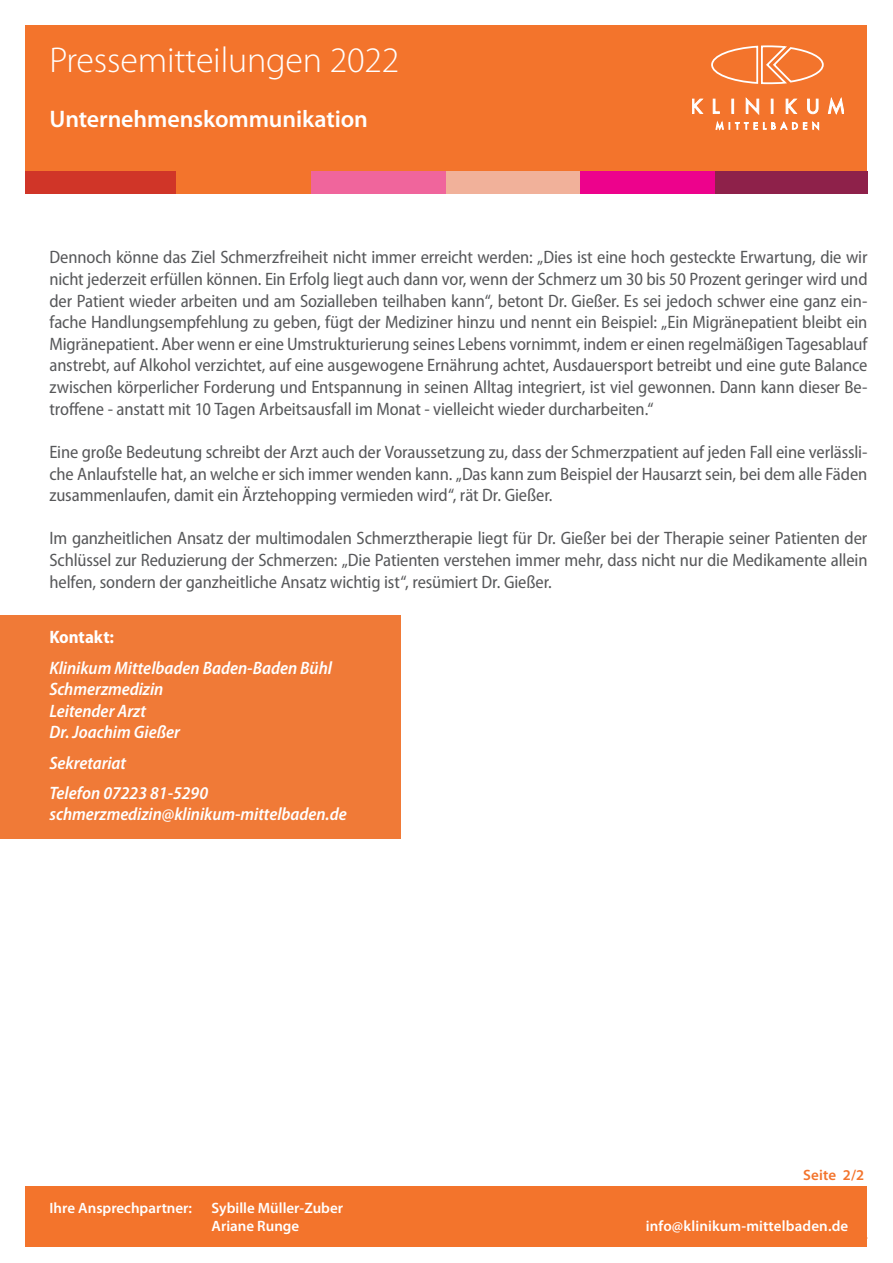
<style>
.page{position:relative;width:893px;height:1263px;background:#fff}
.page>*{position:absolute;margin:0;border:0;box-sizing:border-box;transform-origin:0 0}
.t1{font:300 36px "Myriad Pro";letter-spacing:-.005em;color:#fff}
.t2{font:600 24px "Myriad Pro";letter-spacing:-.005em;color:#fff}
.t3{font:semi-condensed 18px/21.6px "Myriad Pro";letter-spacing:-.01em;color:#57585a;text-align:justify}
.t4{font:italic 600 semi-condensed 18px/21.6px "Myriad Pro";letter-spacing:-.005em;color:#fff}
.t5{font:700 semi-condensed 18px "Myriad Pro";color:#fff}
.t6{font:600 15px/18px "Myriad Pro";color:#fff}
.t7{font:600 15px "Myriad Pro";letter-spacing:.01em;color:#f3742c}
</style>
<div class="page">
<div style="left:0;top:615px;width:400px;height:224px;background:#f07a37"></div>
<div style="left:26px;top:26px;width:841px;height:156px;background:#f3742c"></div>
<div style="left:26px;top:171px;width:150px;height:22px;background:#d03528"></div>
<div style="left:176px;top:171px;width:135px;height:22px;background:#f3742c"></div>
<div style="left:311px;top:171px;width:135px;height:22px;background:#f0659c"></div>
<div style="left:446px;top:171px;width:134px;height:22px;background:#f1b19a"></div>
<div style="left:580px;top:171px;width:135px;height:22px;background:#ed028c"></div>
<div style="left:715px;top:171px;width:152px;height:22px;background:#8e214a"></div>
<svg style="left:692px;top:99px;width:11px;height:15px"></svg>
<svg style="left:713px;top:97px;width:106px;height:33px"></svg>
<svg style="left:828px;top:97px;width:16px;height:17px"></svg>
<svg style="left:711px;top:45px;width:113px;height:40px"></svg>
<div style="left:26px;top:1186px;width:841px;height:60px;background:#f3742c"></div>
<h1 class="t1" style="left:49px;top:41px;width:351px">Pressemitteilungen 2022</h1>
<h2 class="t2" style="left:49px;top:105px;width:320px">Unternehmenskommunikation</h2>
<p class="t3" style="left:49px;top:247px;width:820px">Dennoch könne das Ziel Schmerzfreiheit nicht immer erreicht werden: „Dies ist eine hoch gesteckte Erwartung, die wir nicht jederzeit erfüllen können. Ein Erfolg liegt auch dann vor, wenn der Schmerz um 30 bis 50 Prozent geringer wird und der Patient wieder arbeiten und am Sozialleben teilhaben kann“, betont Dr. Gießer. Es sei jedoch schwer eine ganz ein&shy;fache Handlungsempfehlung zu geben, fügt der Mediziner hinzu und nennt ein Beispiel: „Ein Migränepatient bleibt ein Migränepatient. Aber wenn er eine Umstrukturierung seines Lebens vornimmt, indem er einen regelmäßigen Tagesablauf anstrebt, auf Alkohol verzichtet, auf eine ausgewogene Ernährung achtet, Ausdauersport betreibt und eine gute Balance zwischen körperlicher Forderung und Entspannung in seinen Alltag integriert, ist viel gewonnen. Dann kann dieser Be&shy;troffene - anstatt mit 10 Tagen Arbeitsausfall im Monat - vielleicht wieder durcharbeiten.“</p>
<p class="t3" style="left:49px;top:441px;width:819px">Eine große Bedeutung schreibt der Arzt auch der Voraussetzung zu, dass der Schmerzpatient auf jeden Fall eine verlässli&shy;che Anlaufstelle hat, an welche er sich immer wenden kann. „Das kann zum Beispiel der Hausarzt sein, bei dem alle Fäden zusammenlaufen, damit ein Ärztehopping vermieden wird“, rät Dr. Gießer.</p>
<p class="t3" style="left:49px;top:528px;width:819px">Im ganzheitlichen Ansatz der multimodalen Schmerztherapie liegt für Dr. Gießer bei der Therapie seiner Patienten der Schlüssel zur Reduzierung der Schmerzen: „Die Patienten verstehen immer mehr, dass nicht nur die Medikamente allein helfen, sondern der ganzheitliche Ansatz wichtig ist“, resümiert Dr. Gießer.</p>
<p class="t5" style="left:49px;top:627px;width:66px">Kontakt:</p>
<p class="t4" style="left:49px;top:657px;width:284px">Klinikum Mittelbaden Baden-Baden Bühl<br>Schmerzmedizin<br>Leitender Arzt<br>Dr. Joachim Gießer</p>
<p class="t4" style="left:49px;top:748px;width:160px;line-height:30.2px">Sekretariat<br>Telefon 07223 81-5290</p>
<p class="t4" style="left:49px;top:804px;width:299px">schmerzmedizin@klinikum-mittelbaden.de</p>
<p class="t6" style="left:50px;top:1199px;width:144px">Ihre Ansprechpartner:</p>
<p class="t6" style="left:212px;top:1199px;width:133px">Sybille Müller-Zuber<br>Ariane Runge</p>
<p class="t7" style="left:803px;top:1166px;width:63px">Seite 2/2</p>
<p class="t6" style="left:646px;top:1217px;width:204px">info@klinikum-mittelbaden.de</p>
</div>
